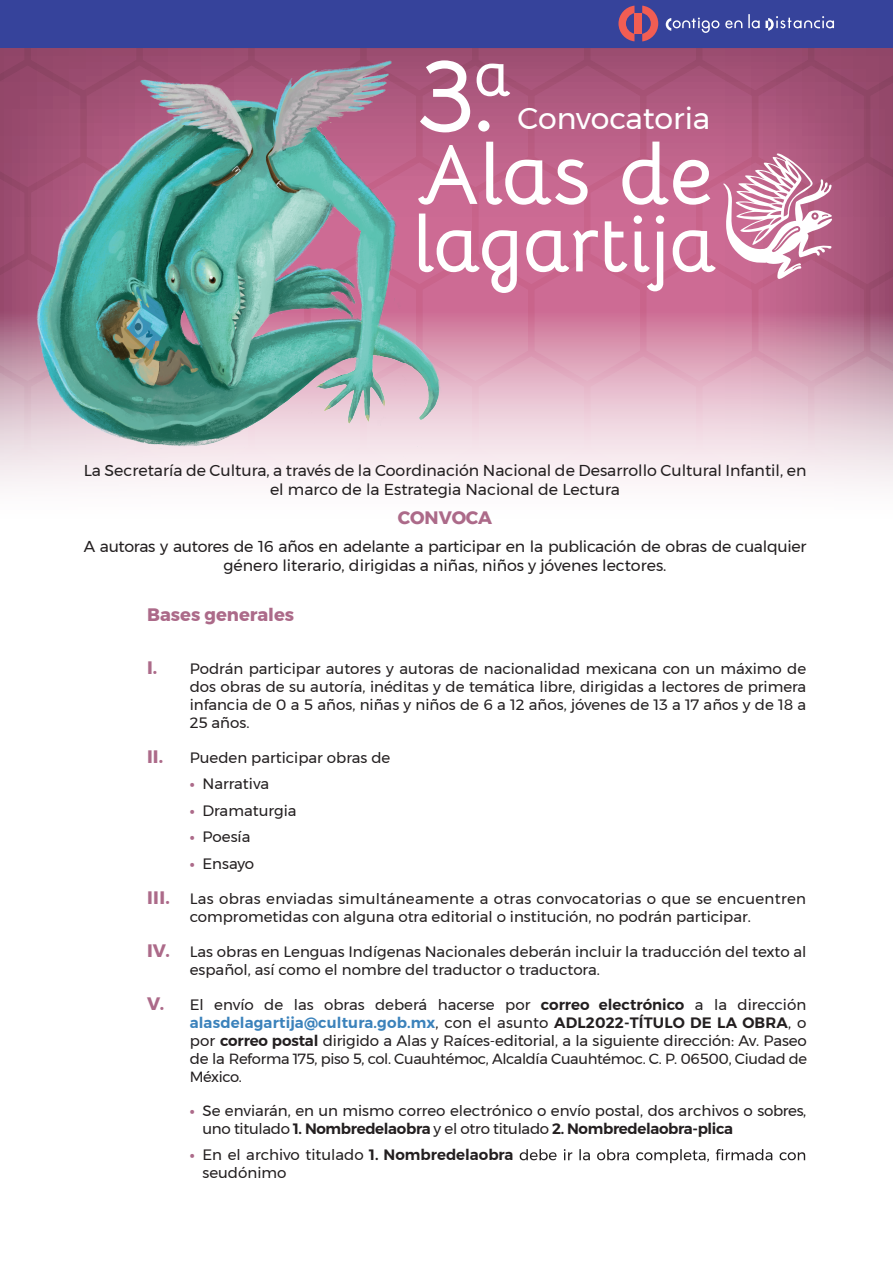
<style>
.page{position:relative;width:893px;height:1263px;background:#fff}
.page>*{position:absolute;margin:0;border:0;box-sizing:border-box;transform-origin:0 0}
.t1{font:700 106.5px "Bellota";color:#fff}
.t2{font:700 85.5px "Bellota";color:#fff}
.t3{font:700 79.5px "Bellota";color:#fff}
.t4{font:700 62.1px "Bellota";color:#fff}
.t5{font:30px "Montserrat";color:#fff}
.t6{font:700 18px "Montserrat";color:#ac6a89}
.t7{font:15.75px/18.9px "Montserrat";letter-spacing:-.02em;color:#231f20;text-align:center}
.t8{font:15.75px/18.9px "Montserrat";color:#231f20;text-align:center}
.t9{font:15px/18px "Montserrat";color:#231f20}
.t10{font:14.7px/18px "Montserrat";letter-spacing:-.02em;color:#231f20}
.s1{font-weight:700;font-size:18px;color:#ac6a89}
.s2{font-weight:700;color:#ac6a89}
.s3{font-weight:600}
.s4{font-weight:600;color:#3b82bb}
.s5{font-size:15px}
</style>
<div class="page">
<div style="left:0;top:312px;width:893px;height:213px;background:#fdfbfc"></div>
<svg style="left:520px;top:1149px;width:285px;height:14px"></svg>
<svg style="left:0;top:0;width:893px;height:476px;background:#a1849e"></svg>
<h1 class="t1" style="left:417px;top:6px;width:82px">3.</h1>
<h3 class="t4" style="left:474px;top:23px;width:38px">a</h3>
<h3 class="t5" style="left:518px;top:96px;width:194px">Convocatoria</h3>
<h2 class="t2" style="left:416px;top:103px;width:299px">Alas de</h2>
<h3 class="t3" style="left:413px;top:178px;width:305px">lagartija</h3>
<p class="t8" style="left:84px;top:461px;width:724px">La Secretaría de Cultura, a través de la Coordinación Nacional de Desarrollo Cultural Infantil, en el marco de la Estrategia Nacional de Lectura</p>
<p class="t6" style="left:398px;top:503px;width:96px">CONVOCA</p>
<p class="t7" style="left:84px;top:537px;width:724px">A autoras y autores de 16 años en adelante a participar en la publicación de obras de cualquier género literario, dirigidas a niñas, niños y jóvenes lectores.</p>
<p class="t6" style="left:147px;top:600px;width:148px">Bases generales</p>
<p class="t9" style="left:190px;top:659px;width:618px;text-align:justify;text-indent:-43px"><span class="s1">I.</span> Podrán participar autores y autoras de nacionalidad mexicana con un máximo de dos obras de su autoría, inéditas y de temática libre, dirigidas a lectores de primera infancia de 0 a 5 años, niñas y niños de 6 a 12 años, jóvenes de 13 a 17 años y de 18 a 25 años.</p>
<p class="t9" style="left:147px;top:748px;width:245px"><span class="s1">II.</span> Pueden participar obras de</p>
<p class="t9" style="left:190px;top:775px;width:81px"><span class="s2">•</span> Narrativa</p>
<p class="t9" style="left:190px;top:801px;width:108px"><span class="s2">•</span> Dramaturgia</p>
<p class="t9" style="left:190px;top:828px;width:62px"><span class="s2">•</span> Poesía</p>
<p class="t9" style="left:190px;top:854px;width:66px"><span class="s2">•</span> Ensayo</p>
<p class="t9" style="left:190px;top:889px;width:618px;text-indent:-43px"><span class="s1">III.</span> Las obras enviadas simultáneamente a otras convocatorias o que se encuentren comprometidas con alguna otra editorial o institución, no podrán participar.</p>
<p class="t9" style="left:190px;top:942px;width:618px;text-indent:-43px"><span class="s1">IV.</span> Las obras en Lenguas Indígenas Nacionales deberán incluir la traducción del texto al español, así como el nombre del traductor o traductora.</p>
<p class="t9" style="left:190px;top:995px;width:619px;text-align:justify;text-indent:-43px"><span class="s1">V.</span> El envío de las obras deberá hacerse por <span class="s3">correo electrónico</span> a la dirección <span class="s4">alasdelagartija@cultura.gob.mx</span>, con el asunto <span class="s3">ADL2022-TÍTULO DE LA OBRA</span>, o por <span class="s3">correo postal</span> dirigido a Alas y Raíces-editorial, a la siguiente dirección: Av. Paseo</p>
<p class="t10" style="left:190px;top:1049px;width:619px"><span class="s5">de la</span> Reforma 175, piso 5, col. Cuauhtémoc, Alcaldía Cuauhtémoc. C. P. 06500, Ciudad de<br>México.</p>
<p class="t9" style="left:202px;top:1101px;width:605px;text-indent:-13px"><span class="s2">•</span> Se enviarán, en un mismo correo electrónico o envío postal, dos archivos o sobres, uno titulado <span class="s3">1. Nombredelaobra</span> y el otro titulado <span class="s3">2. Nombredelaobra-plica</span></p>
<p class="t9" style="left:202px;top:1146px;width:313px;text-indent:-13px"><span class="s2">•</span> En el archivo titulado <span class="s3">1. Nombredelaobra </span>seudónimo</p>
</div>
